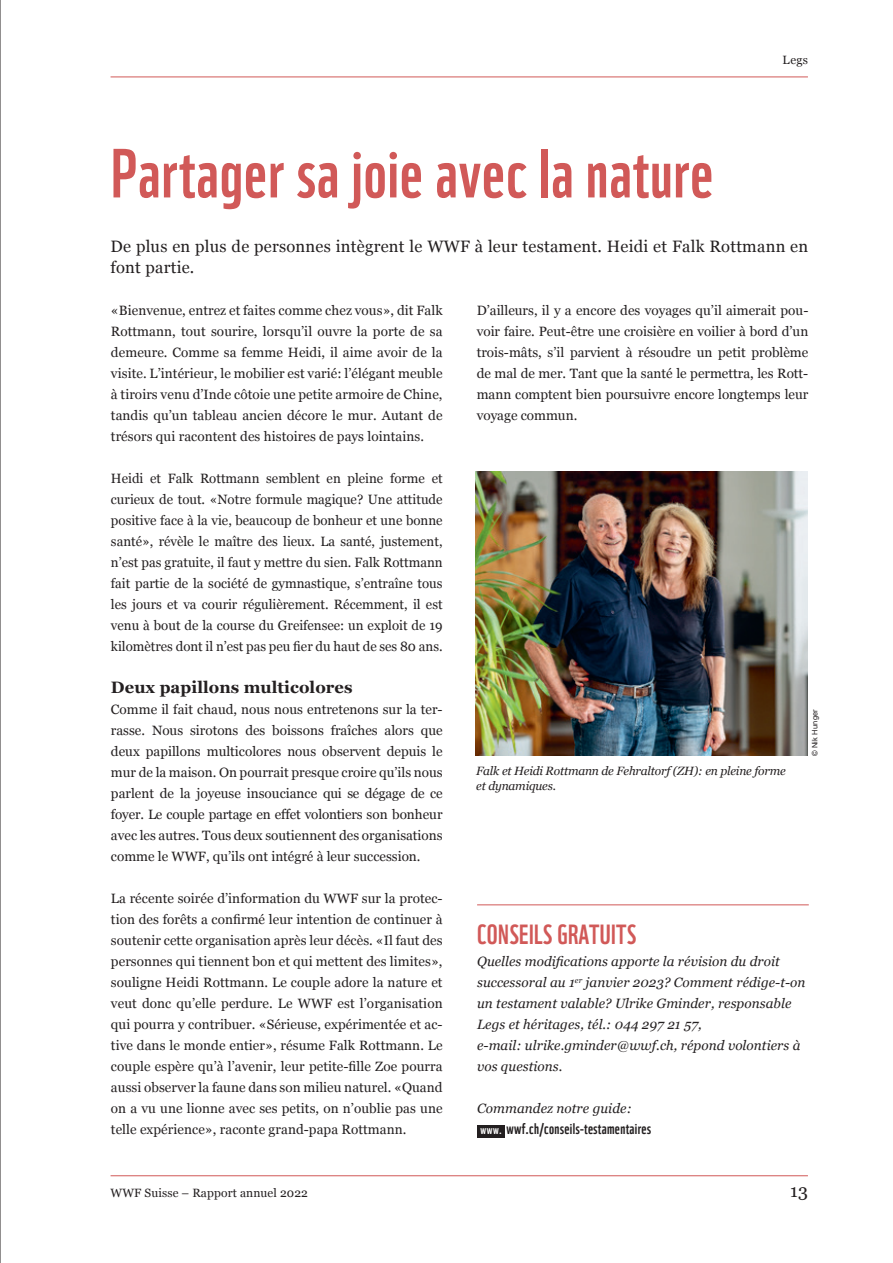
<style>
.page{position:relative;width:893px;height:1263px;background:#fff}
.page>*{position:absolute;margin:0;border:0;box-sizing:border-box;transform-origin:0 0}
.t1{font:67.5px "WWF";letter-spacing:.015em;color:#d15958}
.t2{font:27px "WWF";letter-spacing:.015em;color:#d15958}
.t3{font:18px "Georgia";color:#231f20}
.t4{font:16.5px/21px "Georgia";letter-spacing:.015em;color:#231f20}
.t5{font:700 16.5px "Georgia";letter-spacing:.005em;color:#231f20}
.t6{font:15px "WWF";letter-spacing:.02em;color:#231f20}
.t7{font:13.5px/21px "Georgia";color:#231f20;text-align:justify}
.t8{font:italic 13.5px/21px "Georgia";letter-spacing:.005em;color:#231f20}
.t9{font:italic 12px/15px "Georgia";letter-spacing:-.015em;color:#231f20}
.t10{font:12px "Georgia";letter-spacing:.01em;color:#231f20}
.t11{font:7.5px "Arial";letter-spacing:.025em;color:#231f20}
.s1{font-size:11.7px;color:#fff}
</style>
<div class="page">
<hr style="left:477px;top:904px;width:332px;height:1px;background:#d15958">
<div style="left:477px;top:1125px;width:27px;height:12px;background:#231f20"></div>
<img style="left:476px;top:472px;width:331px;height:284px">
<hr style="left:111px;top:1175px;width:697px;height:1px;background:#d15958">
<hr style="left:111px;top:77px;width:697px;height:1px;background:#d15958">
<hr style="left:0;top:0;width:1px;height:1263px;background:#231f20">
<h1 class="t1" style="left:111px;top:120px;width:604px">Partager sa joie avec la nature</h1>
<p class="t10" style="left:783px;top:51px;width:27px">Legs</p>
<p class="t4" style="left:111px;top:235px;width:699px">De plus en plus de personnes intègrent le WWF à leur testament. Heidi et Falk Rottmann en font partie.</p>
<p class="t7" style="left:111px;top:299px;width:333px">«Bienvenue, entrez et faites comme chez vous», dit Falk Rottmann, tout sourire, lorsqu’il ouvre la porte de sa demeure. Comme sa femme Heidi, il aime avoir de la visite. L’intérieur, le mobilier est varié: l’élégant meuble à tiroirs venu d’Inde côtoie une petite armoire de Chine, tandis qu’un tableau ancien décore le mur. Autant de trésors qui racontent des histoires de pays lointains.</p>
<p class="t7" style="left:111px;top:467px;width:333px">Heidi et Falk Rottmann semblent en pleine forme et curieux de tout. «Notre formule magique? Une attitude positive face à la vie, beaucoup de bonheur et une bonne santé», révèle le maître des lieux. La santé, justement, n’est pas gratuite, il faut y mettre du sien. Falk Rottmann fait partie de la société de gymnastique, s’entraîne tous les jours et va courir régulièrement. Récemment, il est venu à bout de la course du Greifensee: un exploit de 19 kilomètres dont il n’est pas peu fier du haut de ses 80 ans.</p>
<p class="t5" style="left:111px;top:675px;width:243px">Deux papillons multicolores</p>
<p class="t7" style="left:111px;top:698px;width:333px">Comme il fait chaud, nous nous entretenons sur la ter&shy;rasse. Nous sirotons des boissons fraîches alors que deux papillons multicolores nous observent depuis le mur de la maison. On pourrait presque croire qu’ils nous parlent de la joyeuse insouciance qui se dégage de ce foyer. Le couple partage en effet volontiers son bonheur avec les autres. Tous deux soutiennent des organisations comme le WWF, qu’ils ont intégré à leur succession.</p>
<p class="t7" style="left:111px;top:887px;width:333px">La récente soirée d’information du WWF sur la protec&shy;tion des forêts a confirmé leur intention de continuer à soutenir cette organisation après leur décès. «Il faut des personnes qui tiennent bon et qui mettent des limites», souligne Heidi Rottmann. Le couple adore la nature et veut donc qu’elle perdure. Le WWF est l’organisation qui pourra y contribuer. «Sérieuse, expérimentée et ac&shy;tive dans le monde entier», résume Falk Rottmann. Le couple espère qu’à l’avenir, leur petite-fille Zoe pourra aussi observer la faune dans son milieu naturel. «Quand on a vu une lionne avec ses petits, on n’oublie pas une telle expérience», raconte grand-papa Rottmann.</p>
<p class="t7" style="left:477px;top:299px;width:333px">D’ailleurs, il y a encore des voyages qu’il aimerait pou&shy;voir faire. Peut-être une croisière en voilier à bord d’un trois-mâts, s’il parvient à résoudre un petit problème de mal de mer. Tant que la santé le permettra, les Rott&shy;mann comptent bien poursuivre encore longtemps leur voyage commun.</p>
<p class="t9" style="left:476px;top:763px;width:311px">Falk et Heidi Rottmann de Fehraltorf (ZH): en pleine forme et dynamiques.</p>
<p class="t11" style="left:810px;top:756px;width:49px;rotate:-90deg">© Nik Hunger</p>
<h2 class="t2" style="left:477px;top:913px;width:161px">CONSEILS GRATUITS</h2>
<p class="t8" style="left:477px;top:950px;width:330px">Quelles modifications apporte la révision du droit successoral au 1<sup>er</sup> janvier 2023? Comment rédige-t-on un testament valable? Ulrike Gminder, responsable Legs et héritages, tél.: 044 297 21 57,<br>e-mail: ulrike.gminder@wwf.ch, répond volontiers à vos questions.</p>
<p class="t8" style="left:477px;top:1097px;width:156px">Commandez notre guide:</p>
<p class="t6" style="left:481px;top:1117px;width:172px"><span class="s1">www.</span> wwf.ch/conseils-testamentaires</p>
<p class="t10" style="left:111px;top:1184px;width:199px">WWF Suisse – Rapport annuel 2022</p>
<h3 class="t3" style="left:790px;top:1178px;width:19px">13</h3>
</div>
